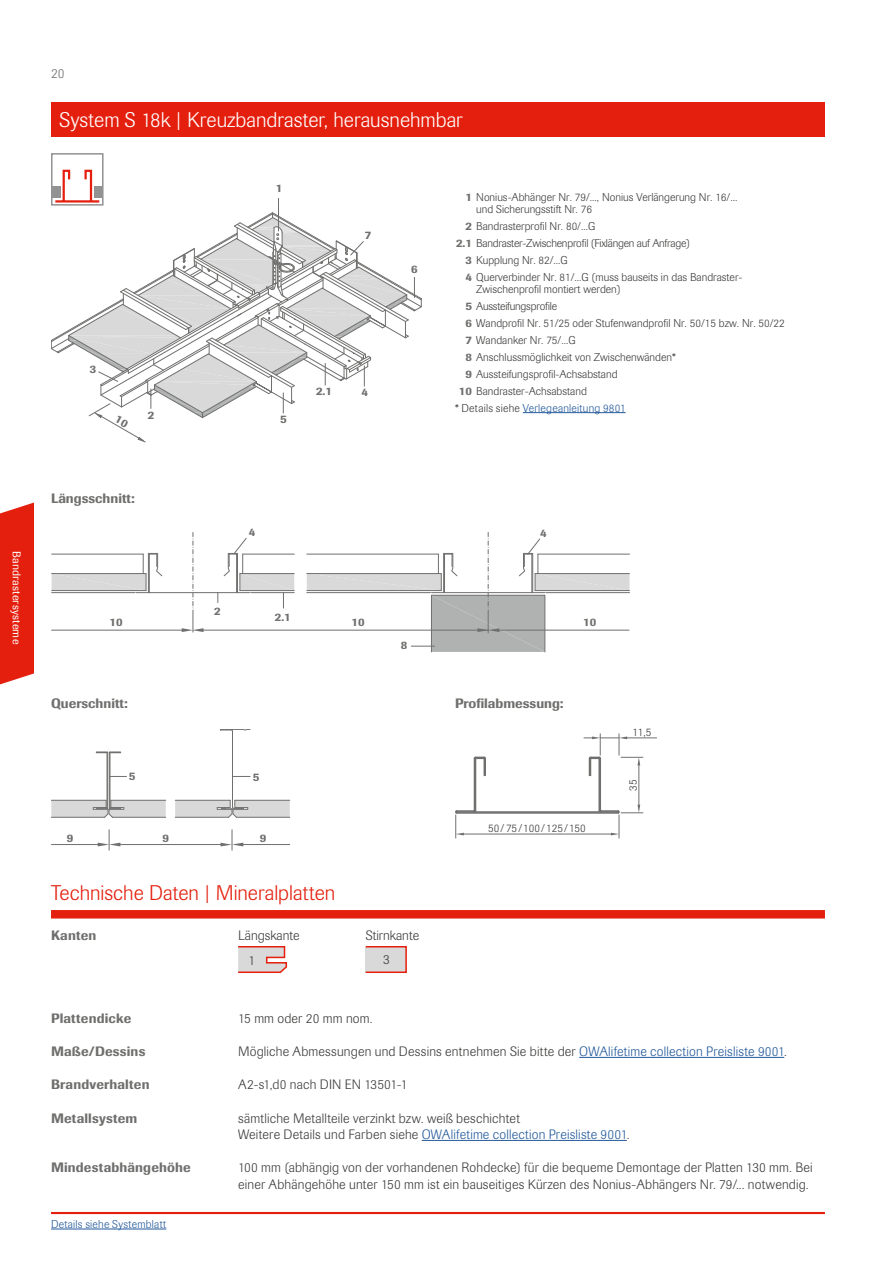
<style>
.page{position:relative;width:893px;height:1263px;background:#fff}
.page>*{position:absolute;margin:0;border:0;box-sizing:border-box;transform-origin:0 0}
.t1{font:300 21px "Imago Pro";color:#fff}
.t2{font:300 21px "Imago Pro";color:#e41f0d}
.t3{font:300 13.5px/16.5px "Imago Pro";letter-spacing:.01em;color:#3b3b3a}
.t4{font:500 13.5px "Imago Pro";letter-spacing:.01em;color:#6f6f6e}
.t5{font:300 13.5px "Imago Pro";color:#6f6f6e}
.t6{font:300 11.25px/12.3px "Imago Pro";color:#3b3b3a}
.t7{font:300 11.25px "Imago Pro";letter-spacing:-.02em;color:#3b3b3a}
.t8{font:300 11.25px "Imago Pro";letter-spacing:.02em;color:#23599b}
.t9{font:500 11.25px "Imago Pro";color:#6f6f6e}
.t10{font:11.25px "Imago Pro";letter-spacing:.02em;color:#fff}
.s1{font-weight:500;color:#6f6f6e}
.s2{color:#3b3b3a}
.s3{color:#23599b}
</style>
<div class="page">
<div style="left:51px;top:102px;width:774px;height:34px;background:#e41f0d"></div>
<hr style="left:51px;top:1212px;width:774px;height:2px;background:#e41f0d">
<svg style="left:0;top:502px;width:34px;height:183px;background:#e52d1c"></svg>
<hr style="left:51px;top:1229px;width:115px;height:1px;background:#23599b">
<div style="left:51px;top:910px;width:774px;height:8px;background:#e41f0d"></div>
<svg style="left:238px;top:946px;width:49px;height:27px"></svg>
<div style="left:366px;top:947px;width:40px;height:25px;background:#d9d9da"></div>
<div style="left:366px;top:946px;width:41px;height:27px;border:2px solid #e41f0d"></div>
<hr style="left:579px;top:1057px;width:205px;height:1px;background:#23599b">
<hr style="left:422px;top:1140px;width:205px;height:1px;background:#23599b">
<div style="left:51px;top:153px;width:53px;height:53px;border:2px solid #929292"></div>
<svg style="left:53px;top:169px;width:49px;height:35px"></svg>
<hr style="left:457px;top:812px;width:161px;height:2px;background:#6f6f6e">
<hr style="left:627px;top:737px;width:30px;height:1px;background:#6f6f6e">
<hr style="left:464px;top:834px;width:147px;height:1px;background:#6f6f6e">
<hr style="left:475px;top:758px;width:1px;height:53px;background:#6f6f6e">
<hr style="left:474px;top:758px;width:1px;height:52px;background:#6f6f6e">
<svg style="left:473px;top:756px;width:13px;height:21px"></svg>
<hr style="left:474px;top:811px;width:126px;height:2px;background:#6f6f6e">
<svg style="left:455px;top:808px;width:22px;height:30px"></svg>
<svg style="left:584px;top:734px;width:59px;height:104px"></svg>
<hr style="left:523px;top:412px;width:103px;height:1px;background:#23599b">
<hr style="left:136px;top:592px;width:114px;height:1px;background:#6f6f6e">
<hr style="left:52px;top:592px;width:83px;height:1px;background:#6f6f6e">
<hr style="left:149px;top:554px;width:1px;height:39px;background:#6f6f6e">
<hr style="left:148px;top:553px;width:1px;height:40px;background:#6f6f6e">
<svg style="left:52px;top:553px;width:111px;height:38px"></svg>
<svg style="left:307px;top:532px;width:322px;height:120px"></svg>
<hr style="left:204px;top:630px;width:285px;height:1px;background:#6f6f6e">
<hr style="left:52px;top:630px;width:130px;height:1px;background:#6f6f6e">
<svg style="left:182px;top:532px;width:22px;height:100px"></svg>
<svg style="left:218px;top:537px;width:76px;height:71px"></svg>
<hr style="left:120px;top:844px;width:101px;height:1px;background:#6f6f6e">
<hr style="left:243px;top:844px;width:47px;height:1px;background:#6f6f6e">
<hr style="left:232px;top:731px;width:1px;height:76px;background:#6f6f6e">
<svg style="left:175px;top:800px;width:115px;height:18px;background:#cacacb"></svg>
<svg style="left:220px;top:729px;width:31px;height:2px"></svg>
<hr style="left:51px;top:844px;width:47px;height:1px;background:#6f6f6e">
<svg style="left:98px;top:830px;width:22px;height:20px"></svg>
<svg style="left:51px;top:751px;width:115px;height:67px"></svg>
<svg style="left:233px;top:776px;width:17px;height:1px"></svg>
<svg style="left:220px;top:830px;width:23px;height:20px"></svg>
<hr style="left:278px;top:198px;width:1px;height:33px;background:#6f6f6e">
<svg style="left:51px;top:212px;width:371px;height:230px"></svg>
<p class="t10" style="left:24px;top:551px;width:95px;rotate:90deg">Bandrastersysteme</p>
<p class="t5" style="left:51px;top:65px;width:15px">20</p>
<h1 class="t1" style="left:60px;top:106px;width:405px">System S 18k | Kreuzbandraster, herausnehmbar</h1>
<p class="t9" style="left:90px;top:362px;width:8px">3</p>
<p class="t9" style="left:148px;top:408px;width:8px">2</p>
<p class="t4" style="left:51px;top:490px;width:85px">Längsschnitt:</p>
<p class="t9" style="left:276px;top:181px;width:8px">1</p>
<p class="t9" style="left:365px;top:228px;width:8px">7</p>
<p class="t9" style="left:280px;top:411px;width:8px">5</p>
<p class="t9" style="left:316px;top:383px;width:17px">2.1</p>
<p class="t9" style="left:361px;top:384px;width:8px">4</p>
<p class="t9" style="left:411px;top:262px;width:8px">6</p>
<p class="t6" style="left:476px;top:190px;width:263px;text-indent:-11px"><span class="s1">1</span> Nonius-Abhänger Nr. 79/..., Nonius Verlängerung Nr. 16/... und Sicherungsstift Nr. 76</p>
<p class="t6" style="left:465px;top:220px;width:131px"><span class="s1">2</span> Bandrasterprofil Nr. 80/...G</p>
<p class="t7" style="left:456px;top:236px;width:236px"><span class="s1">2.1</span> Bandraster-Zwischenprofil (Fixlängen auf Anfrage)</p>
<p class="t6" style="left:465px;top:254px;width:104px"><span class="s1">3</span> Kupplung Nr. 82/...G</p>
<p class="t6" style="left:465px;top:271px;width:279px"><span class="s1">4</span> Querverbinder Nr. 81/...G (muss bauseits in das Bandraster-</p>
<p class="t6" style="left:476px;top:283px;width:146px">Zwischenprofil montiert werden)</p>
<p class="t7" style="left:465px;top:299px;width:93px"><span class="s1">5</span> Aussteifungsprofile</p>
<p class="t6" style="left:465px;top:317px;width:321px"><span class="s1">6</span> Wandprofil Nr. 51/25 oder Stufenwandprofil Nr. 50/15 bzw. Nr. 50/22</p>
<p class="t6" style="left:465px;top:334px;width:112px"><span class="s1">7</span> Wandanker Nr. 75/...G</p>
<p class="t6" style="left:465px;top:351px;width:212px"><span class="s1">8</span> Anschlussmöglichkeit von Zwischenwänden*</p>
<p class="t6" style="left:465px;top:368px;width:154px"><span class="s1">9</span> Aussteifungsprofil-Achsabstand</p>
<p class="t6" style="left:459px;top:385px;width:129px"><span class="s1">10</span> Bandraster-Achsabstand</p>
<p class="t8" style="left:455px;top:400px;width:172px"><span class="s2">* Details siehe</span> Verlegeanleitung 9801</p>
<p class="t9" style="left:249px;top:525px;width:8px">4</p>
<p class="t9" style="left:540px;top:525px;width:8px">4</p>
<p class="t9" style="left:214px;top:603px;width:8px">2</p>
<p class="t9" style="left:275px;top:610px;width:17px">2.1</p>
<p class="t9" style="left:110px;top:615px;width:15px">10</p>
<p class="t9" style="left:351px;top:615px;width:15px">10</p>
<p class="t9" style="left:583px;top:615px;width:15px">10</p>
<p class="t4" style="left:51px;top:694px;width:78px">Querschnitt:</p>
<p class="t9" style="left:129px;top:769px;width:8px">5</p>
<p class="t9" style="left:253px;top:769px;width:8px">5</p>
<p class="t9" style="left:67px;top:830px;width:8px">9</p>
<p class="t9" style="left:163px;top:830px;width:8px">9</p>
<p class="t9" style="left:260px;top:830px;width:8px">9</p>
<p class="t9" style="left:401px;top:638px;width:8px">8</p>
<h1 class="t2" style="left:51px;top:879px;width:286px">Technische Daten | Mineralplatten</h1>
<p class="t4" style="left:51px;top:926px;width:47px">Kanten</p>
<p class="t3" style="left:248px;top:922px;width:53px;line-height:25px;text-indent:-10px">Längskante<br>1</p>
<p class="t3" style="left:383px;top:923px;width:38px;line-height:24.2px;text-indent:-17px">Stirnkante<br>3</p>
<p class="t4" style="left:455px;top:694px;width:110px">Profilabmessung:</p>
<p class="t6" style="left:488px;top:821px;width:99px">50/75/100/125/150</p>
<p class="t6" style="left:632px;top:726px;width:21px">11,5</p>
<p class="t6" style="left:626px;top:791px;width:13px;rotate:-90deg">35</p>
<p class="t4" style="left:51px;top:1009px;width:82px">Plattendicke</p>
<p class="t3" style="left:238px;top:1010px;width:136px">15 mm oder 20 mm nom.</p>
<p class="t4" style="left:51px;top:1042px;width:96px">Maße/Dessins</p>
<p class="t3" style="left:238px;top:1043px;width:550px">Mögliche Abmessungen und Dessins entnehmen Sie bitte der <span class="s3">OWAlifetime collection Preisliste 9001</span>.</p>
<p class="t4" style="left:51px;top:1076px;width:100px">Brandverhalten</p>
<p class="t3" style="left:238px;top:1076px;width:171px">A2-s1,d0 nach DIN EN 13501-1</p>
<p class="t4" style="left:51px;top:1109px;width:88px">Metallsystem</p>
<p class="t3" style="left:238px;top:1109px;width:393px">sämtliche Metallteile verzinkt bzw. weiß beschichtet<br>Weitere Details und Farben siehe <span class="s3">OWAlifetime collection Preisliste 9001</span>.</p>
<p class="t4" style="left:51px;top:1159px;width:141px">Mindestabhängehöhe</p>
<p class="t3" style="left:238px;top:1159px;width:576px">100 mm (abhängig von der vorhandenen Rohdecke) für die bequeme Demontage der Platten 130 mm. Bei einer Abhängehöhe unter 150 mm ist ein bauseitiges Kürzen des Nonius-Abhängers Nr. 79/... notwendig.</p>
<p class="t8" style="left:51px;top:1216px;width:117px">Details siehe Systemblatt</p>
</div>
